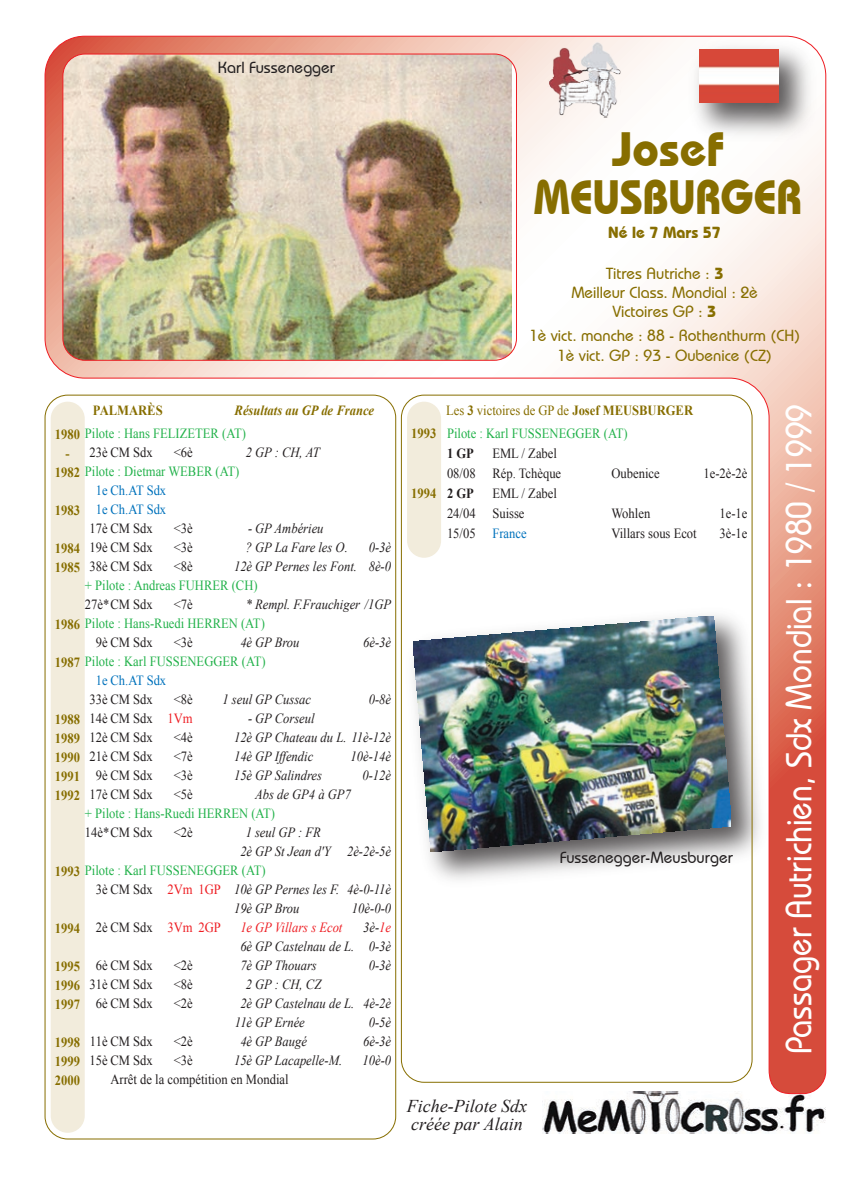
<style>
.page{position:relative;width:842px;height:1191px;background:#fff}
.page>*{position:absolute;margin:0;border:0;box-sizing:border-box;transform-origin:0 0}
.t1{font:700 48px/48px "Bauhaus IT Cby BT";color:#876e00;text-align:center}
.t2{font:500 36px "Bauhaus IT Cby BT";color:#fff;scale:.9 1}
.t3{font:italic 18px/18px "Times New Roman";color:#231f20}
.t4{font:500 16px/19.2px "Bauhaus IT Cby BT";color:#876e00;text-align:center}
.t5{font:500 16px "Bauhaus IT Cby BT";color:#231f20}
.t6{font:700 16px "Bauhaus IT Cby BT";color:#876e00}
.t7{font:italic 14px/19px "Times New Roman";color:#231f20;scale:.9 1}
.t8{font:14px/20px "Times New Roman";color:#231f20;scale:.9 1}
.t9{font:14px/20px "Times New Roman";color:#23b24b;scale:.9 1}
.t10{font:700 14px/19px "Times New Roman";color:#876e00;text-align:justify;scale:.9 1}
.t11{font:14px/19px "Times New Roman";color:#0072bc;scale:.9 1}
.t12{font:14px "Times New Roman";color:#876e00;scale:.9 1}
.t13{font:italic 700 14px "Times New Roman";color:#876e00;scale:.9 1}
.t14{font:italic 14px "Times New Roman";color:#ee1d23;scale:.9 1}
.t15{font:700 14px "Times New Roman";color:#231f20;scale:.9 1}
.s1{font-weight:700}
.s2{font-weight:700;color:#876e00}
.s3{color:#ee1d23}
.s4{font-style:normal}
.s5{font-style:normal;color:#ee1d23}
.s6{color:#231f20}
</style>
<div class="page">
<svg style="left:44px;top:414px;width:353px;height:725px"></svg>
<svg style="left:51px;top:1093px;width:34px;height:39px"></svg>
<img style="left:542px;top:1093px;width:284px;height:40px">
<img style="left:45px;top:36px;width:781px;height:1057px">
<img style="left:682px;top:35px;width:142px;height:113px">
<img style="left:699px;top:50px;width:80px;height:53px">
<img style="left:545px;top:38px;width:80px;height:80px">
<p class="t5" style="left:218px;top:57px;width:119px">Karl Fussenegger</p>
<h1 class="t1" style="left:534px;top:125px;width:269px">Josef<br>MEUSBURGER</h1>
<p class="t6" style="left:608px;top:222px;width:114px">Né le 7 Mars 57</p>
<p class="t4" style="left:571px;top:263px;width:188px">Titres Autriche : <span class="s1">3<br></span>Meilleur Class. Mondial : 2è<br>Victoires GP : <span class="s1">3</span></p>
<p class="t4" style="left:529px;top:326px;width:273px">1è vict. manche : 88 - Rothenthurm (CH)<br>1è vict. GP : 93 - Oubenice (CZ)</p>
<p class="t10" style="left:93px;top:400px;width:79px">PALMARÈS</p>
<p class="t13" style="left:235px;top:400px;width:157px">Résultats au GP de France</p>
<p class="t12" style="left:446px;top:401px;width:276px">Les <span class="s1">3</span> victoires de GP de <span class="s1">Josef MEUSBURGER</span></p>
<h2 class="t2" style="left:777px;top:1054px;width:724px;rotate:-90deg">Passager Autrichien, Sdx Mondial : 1980 / 1999</h2>
<p class="t9" style="left:65px;top:423px;width:202px;text-indent:-11px"><span class="s2">1980</span> Pilote : Hans FELIZETER (AT) <span class="s2">-</span></p>
<p class="t9" style="left:55px;top:461px;width:206px"><span class="s2">1982</span> Pilote : Dietmar WEBER (AT)</p>
<p class="t10" style="left:55px;top:500px;width:29px">1983</p>
<p class="t10" style="left:55px;top:538px;width:29px">1984<br>1985</p>
<p class="t9" style="left:447px;top:423px;width:202px">Pilote : Karl FUSSENEGGER (AT)</p>
<p class="t15" style="left:447px;top:443px;width:31px">1 GP</p>
<p class="t10" style="left:411px;top:423px;width:29px">1993</p>
<p class="t8" style="left:89px;top:442px;width:72px">23è CM Sdx</p>
<p class="t8" style="left:174px;top:442px;width:23px">&lt;6è</p>
<p class="t7" style="left:246px;top:442px;width:84px">2 GP : CH, AT</p>
<p class="t11" style="left:96px;top:480px;width:80px">1e Ch.AT Sdx<br>1e Ch.AT Sdx</p>
<p class="t8" style="left:89px;top:518px;width:72px">17è CM Sdx</p>
<p class="t8" style="left:174px;top:518px;width:23px">&lt;3è</p>
<p class="t7" style="left:248px;top:518px;width:85px">- GP Ambérieu</p>
<p class="t8" style="left:89px;top:537px;width:72px">19è CM Sdx</p>
<p class="t8" style="left:174px;top:537px;width:23px">&lt;3è</p>
<p class="t7" style="left:246px;top:537px;width:115px">? GP La Fare les O.</p>
<p class="t7" style="left:369px;top:537px;width:26px">0-3è</p>
<p class="t8" style="left:89px;top:556px;width:72px">38è CM Sdx</p>
<p class="t8" style="left:174px;top:556px;width:23px">&lt;8è</p>
<p class="t7" style="left:234px;top:556px;width:176px">12è GP Pernes les Font. 8è-0</p>
<p class="t9" style="left:85px;top:575px;width:193px">+ Pilote : Andreas FUHRER (CH)</p>
<p class="t8" style="left:85px;top:594px;width:77px">27è* CM Sdx</p>
<p class="t8" style="left:174px;top:594px;width:23px">&lt;7è</p>
<p class="t7" style="left:246px;top:594px;width:163px">* Rempl. F.Frauchiger /1GP</p>
<p class="t8" style="left:96px;top:632px;width:65px">9è CM Sdx</p>
<p class="t8" style="left:174px;top:632px;width:23px">&lt;3è</p>
<p class="t7" style="left:240px;top:632px;width:67px">4è GP Brou</p>
<p class="t7" style="left:363px;top:632px;width:33px">6è-3è</p>
<p class="t11" style="left:96px;top:670px;width:80px">1e Ch.AT Sdx</p>
<p class="t8" style="left:89px;top:689px;width:72px">33è CM Sdx</p>
<p class="t8" style="left:174px;top:689px;width:23px">&lt;8è</p>
<p class="t7" style="left:222px;top:689px;width:100px">1 seul GP Cussac</p>
<p class="t7" style="left:369px;top:689px;width:26px">0-8è</p>
<p class="t8" style="left:89px;top:708px;width:116px">14è CM Sdx <span class="s3">1Vm</span></p>
<p class="t7" style="left:248px;top:708px;width:76px">- GP Corseul</p>
<p class="t8" style="left:89px;top:727px;width:72px">12è CM Sdx</p>
<p class="t8" style="left:174px;top:727px;width:23px">&lt;4è</p>
<p class="t7" style="left:234px;top:727px;width:176px">12è GP Chateau du L. 11è-12è</p>
<p class="t8" style="left:89px;top:746px;width:72px">21è CM Sdx</p>
<p class="t8" style="left:174px;top:746px;width:23px">&lt;7è</p>
<p class="t7" style="left:234px;top:746px;width:90px">14è GP Iffendic</p>
<p class="t7" style="left:351px;top:746px;width:47px">10è-14è</p>
<p class="t8" style="left:96px;top:765px;width:65px">9è CM Sdx</p>
<p class="t8" style="left:174px;top:765px;width:23px">&lt;3è</p>
<p class="t7" style="left:234px;top:765px;width:99px">15è GP Salindres</p>
<p class="t7" style="left:362px;top:765px;width:33px">0-12è</p>
<p class="t8" style="left:89px;top:784px;width:72px">17è CM Sdx</p>
<p class="t8" style="left:174px;top:784px;width:23px">&lt;5è</p>
<p class="t7" style="left:255px;top:784px;width:108px">Abs de GP4 à GP7</p>
<p class="t9" style="left:85px;top:803px;width:213px">+ Pilote : Hans-Ruedi HERREN (AT)</p>
<p class="t8" style="left:85px;top:822px;width:77px">14è* CM Sdx</p>
<p class="t8" style="left:174px;top:822px;width:23px">&lt;2è</p>
<p class="t7" style="left:240px;top:822px;width:169px;text-indent:6px">1 seul GP : FR<br>2è GP St Jean d'Y 2è-2è-5è</p>
<p class="t7" style="left:234px;top:879px;width:176px;text-indent:-138px"><span class="s4">3è CM Sdx</span> <span class="s5">2Vm 1GP</span> 10è GP Pernes les F. 4è-0-11è<br>19è GP Brou</p>
<p class="t8" style="left:447px;top:443px;width:128px;text-indent:45px">EML / Zabel<br>08/08 Rép. Tchèque</p>
<p class="t8" style="left:611px;top:463px;width:55px">Oubenice</p>
<p class="t8" style="left:703px;top:463px;width:50px">1e-2è-2è</p>
<p class="t8" style="left:447px;top:483px;width:124px;text-indent:45px">EML / Zabel<br>24/04 Suisse</p>
<p class="t15" style="left:447px;top:483px;width:31px">2 GP</p>
<p class="t10" style="left:411px;top:483px;width:29px">1994</p>
<p class="t8" style="left:611px;top:503px;width:45px">Wohlen</p>
<p class="t8" style="left:719px;top:503px;width:33px">1e-1e</p>
<p class="t11" style="left:447px;top:523px;width:90px"><span class="s6">15/05</span> France</p>
<p class="t8" style="left:611px;top:523px;width:96px">Villars sous Ecot</p>
<p class="t8" style="left:719px;top:523px;width:33px">3è-1e</p>
<p class="t9" style="left:55px;top:613px;width:235px"><span class="s2">1986</span> Pilote : Hans-Ruedi HERREN (AT)</p>
<p class="t9" style="left:55px;top:651px;width:236px"><span class="s2">1987</span> Pilote : Karl FUSSENEGGER (AT)</p>
<p class="t10" style="left:55px;top:709px;width:29px">1988<br>1989<br>1990<br>1991<br>1992</p>
<p class="t5" style="left:560px;top:847px;width:175px">Fussenegger-Meusburger</p>
<p class="t9" style="left:55px;top:860px;width:236px"><span class="s2">1993</span> Pilote : Karl FUSSENEGGER (AT)</p>
<p class="t7" style="left:352px;top:898px;width:45px">10è-0-0</p>
<p class="t8" style="left:96px;top:917px;width:140px">2è CM Sdx <span class="s3">3Vm 2GP</span></p>
<p class="t14" style="left:240px;top:917px;width:115px">1e GP Villars s Ecot</p>
<p class="t7" style="left:240px;top:917px;width:169px;text-align:right">3è-<span class="s3">1e<br></span>6è GP Castelnau de L. 0-3è</p>
<p class="t10" style="left:55px;top:918px;width:29px">1994</p>
<p class="t10" style="left:55px;top:956px;width:29px">1995<br>1996<br>1997</p>
<p class="t10" style="left:55px;top:1032px;width:29px">1998<br>1999<br>2000</p>
<p class="t8" style="left:96px;top:955px;width:65px">6è CM Sdx</p>
<p class="t8" style="left:174px;top:955px;width:23px">&lt;2è</p>
<p class="t7" style="left:240px;top:955px;width:86px">7è GP Thouars</p>
<p class="t7" style="left:369px;top:955px;width:26px">0-3è</p>
<p class="t8" style="left:89px;top:974px;width:72px">31è CM Sdx</p>
<p class="t8" style="left:174px;top:974px;width:23px">&lt;8è</p>
<p class="t7" style="left:246px;top:974px;width:85px">2 GP : CH, CZ</p>
<p class="t8" style="left:96px;top:993px;width:65px">6è CM Sdx</p>
<p class="t8" style="left:174px;top:993px;width:23px">&lt;2è</p>
<p class="t7" style="left:235px;top:993px;width:175px;text-indent:5px">2è GP Castelnau de L. 4è-2è<br>11è GP Ernée</p>
<p class="t7" style="left:369px;top:1012px;width:26px">0-5è</p>
<p class="t8" style="left:90px;top:1031px;width:71px">11è CM Sdx</p>
<p class="t8" style="left:174px;top:1031px;width:23px">&lt;2è</p>
<p class="t7" style="left:240px;top:1031px;width:76px">4è GP Baugé</p>
<p class="t7" style="left:363px;top:1031px;width:33px">6è-3è</p>
<p class="t8" style="left:89px;top:1050px;width:72px">15è CM Sdx</p>
<p class="t8" style="left:174px;top:1050px;width:23px">&lt;3è</p>
<p class="t7" style="left:234px;top:1050px;width:122px">15è GP Lacapelle-M.</p>
<p class="t7" style="left:362px;top:1050px;width:33px">10è-0</p>
<p class="t8" style="left:110px;top:1069px;width:199px">Arrêt de la compétition en Mondial</p>
<p class="t3" style="left:407px;top:1096px;width:122px">Fiche-Pilote Sdx créée par Alain</p>
</div>
